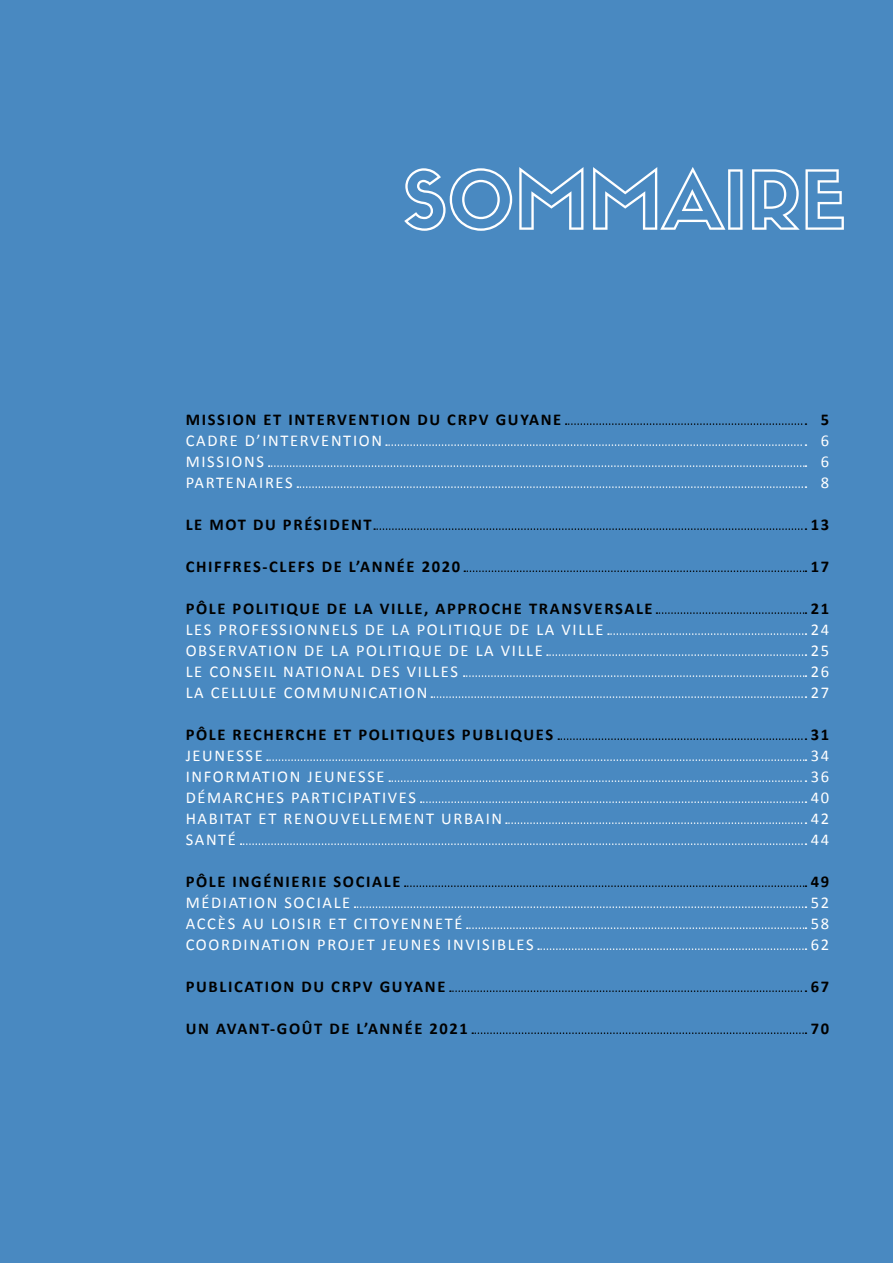
<style>
.page{position:relative;width:893px;height:1263px;background:#4989c1}
.page>*{position:absolute;margin:0;border:0;box-sizing:border-box;transform-origin:0 0}
.t1{font:78px "Sifonn Basic Outline";color:#fff}
.t2{font:16.5px "Calibri";letter-spacing:.1em;color:#fff}
.t3{font:700 16.5px "Calibri";letter-spacing:.1em;color:#000}
</style>
<div class="page">
<svg style="left:566px;top:423px;width:240px;height:2px"></svg>
<svg style="left:374px;top:528px;width:432px;height:2px"></svg>
<svg style="left:558px;top:738px;width:248px;height:2px"></svg>
<svg style="left:450px;top:990px;width:356px;height:2px"></svg>
<svg style="left:472px;top:1032px;width:334px;height:2px"></svg>
<svg style="left:538px;top:948px;width:268px;height:2px"></svg>
<svg style="left:467px;top:927px;width:339px;height:2px"></svg>
<svg style="left:355px;top:906px;width:451px;height:2px"></svg>
<svg style="left:241px;top:843px;width:565px;height:2px"></svg>
<svg style="left:506px;top:822px;width:300px;height:2px"></svg>
<svg style="left:421px;top:801px;width:385px;height:2px"></svg>
<svg style="left:389px;top:780px;width:417px;height:2px"></svg>
<svg style="left:267px;top:759px;width:539px;height:2px"></svg>
<svg style="left:297px;top:486px;width:509px;height:2px"></svg>
<svg style="left:269px;top:465px;width:537px;height:2px"></svg>
<svg style="left:386px;top:444px;width:420px;height:2px"></svg>
<svg style="left:405px;top:885px;width:401px;height:2px"></svg>
<svg style="left:464px;top:570px;width:342px;height:2px"></svg>
<svg style="left:431px;top:696px;width:375px;height:2px"></svg>
<svg style="left:464px;top:675px;width:342px;height:2px"></svg>
<svg style="left:547px;top:654px;width:259px;height:2px"></svg>
<svg style="left:608px;top:633px;width:198px;height:2px"></svg>
<svg style="left:656px;top:612px;width:150px;height:2px"></svg>
<p class="t1" style="left:403px;top:148px;width:444px">SOMMAIRE</p>
<p class="t3" style="left:186px;top:408px;width:377px">MISSION ET INTERVENTION DU CRPV GUYANE</p>
<p class="t2" style="left:186px;top:429px;width:198px">CADRE D’INTERVENTION</p>
<p class="t2" style="left:186px;top:450px;width:80px">MISSIONS</p>
<p class="t2" style="left:186px;top:471px;width:109px">PARTENAIRES</p>
<p class="t3" style="left:186px;top:513px;width:188px">LE MOT DU PRÉSIDENT</p>
<p class="t3" style="left:186px;top:555px;width:276px">CHIFFRES-CLEFS DE L’ANNÉE 2020</p>
<p class="t3" style="left:186px;top:597px;width:468px">PÔLE POLITIQUE DE LA VILLE, APPROCHE TRANSVERSALE</p>
<p class="t2" style="left:186px;top:618px;width:419px">LES PROFESSIONNELS DE LA POLITIQUE DE LA VILLE</p>
<p class="t2" style="left:186px;top:639px;width:359px">OBSERVATION DE LA POLITIQUE DE LA VILLE</p>
<p class="t2" style="left:186px;top:660px;width:274px">LE CONSEIL NATIONAL DES VILLES</p>
<p class="t2" style="left:186px;top:681px;width:243px">LA CELLULE COMMUNICATION</p>
<p class="t3" style="left:186px;top:723px;width:369px">PÔLE RECHERCHE ET POLITIQUES PUBLIQUES</p>
<p class="t2" style="left:186px;top:744px;width:79px">JEUNESSE</p>
<p class="t2" style="left:186px;top:765px;width:200px">INFORMATION JEUNESSE</p>
<p class="t2" style="left:186px;top:786px;width:232px">DÉMARCHES PARTICIPATIVES</p>
<p class="t2" style="left:186px;top:807px;width:318px">HABITAT ET RENOUVELLEMENT URBAIN</p>
<p class="t2" style="left:186px;top:828px;width:52px">SANTÉ</p>
<p class="t3" style="left:186px;top:870px;width:216px">PÔLE INGÉNIERIE SOCIALE</p>
<p class="t2" style="left:186px;top:891px;width:166px">MÉDIATION SOCIALE</p>
<p class="t2" style="left:186px;top:912px;width:278px">ACCÈS AU LOISIR ET CITOYENNETÉ</p>
<p class="t2" style="left:186px;top:933px;width:349px">COORDINATION PROJET JEUNES INVISIBLES</p>
<p class="t3" style="left:186px;top:975px;width:261px">PUBLICATION DU CRPV GUYANE</p>
<p class="t3" style="left:186px;top:1017px;width:284px">UN AVANT-GOÛT DE L’ANNÉE 2021</p>
<p class="t3" style="left:821px;top:408px;width:10px">5</p>
<p class="t2" style="left:821px;top:429px;width:10px">6</p>
<p class="t2" style="left:821px;top:450px;width:10px">6</p>
<p class="t2" style="left:821px;top:471px;width:10px">8</p>
<p class="t3" style="left:811px;top:513px;width:20px">13</p>
<p class="t3" style="left:811px;top:555px;width:20px">17</p>
<p class="t3" style="left:811px;top:597px;width:20px">21</p>
<p class="t2" style="left:811px;top:618px;width:20px">24</p>
<p class="t2" style="left:811px;top:639px;width:20px">25</p>
<p class="t2" style="left:811px;top:660px;width:20px">26</p>
<p class="t2" style="left:811px;top:681px;width:20px">27</p>
<p class="t3" style="left:811px;top:723px;width:20px">31</p>
<p class="t2" style="left:811px;top:744px;width:20px">34</p>
<p class="t2" style="left:811px;top:765px;width:20px">36</p>
<p class="t2" style="left:811px;top:786px;width:20px">40</p>
<p class="t2" style="left:811px;top:807px;width:20px">42</p>
<p class="t2" style="left:811px;top:828px;width:20px">44</p>
<p class="t3" style="left:811px;top:870px;width:20px">49</p>
<p class="t2" style="left:811px;top:891px;width:20px">52</p>
<p class="t2" style="left:811px;top:912px;width:20px">58</p>
<p class="t2" style="left:811px;top:933px;width:20px">62</p>
<p class="t3" style="left:811px;top:975px;width:20px">67</p>
<p class="t3" style="left:811px;top:1017px;width:20px">70</p>
</div>
